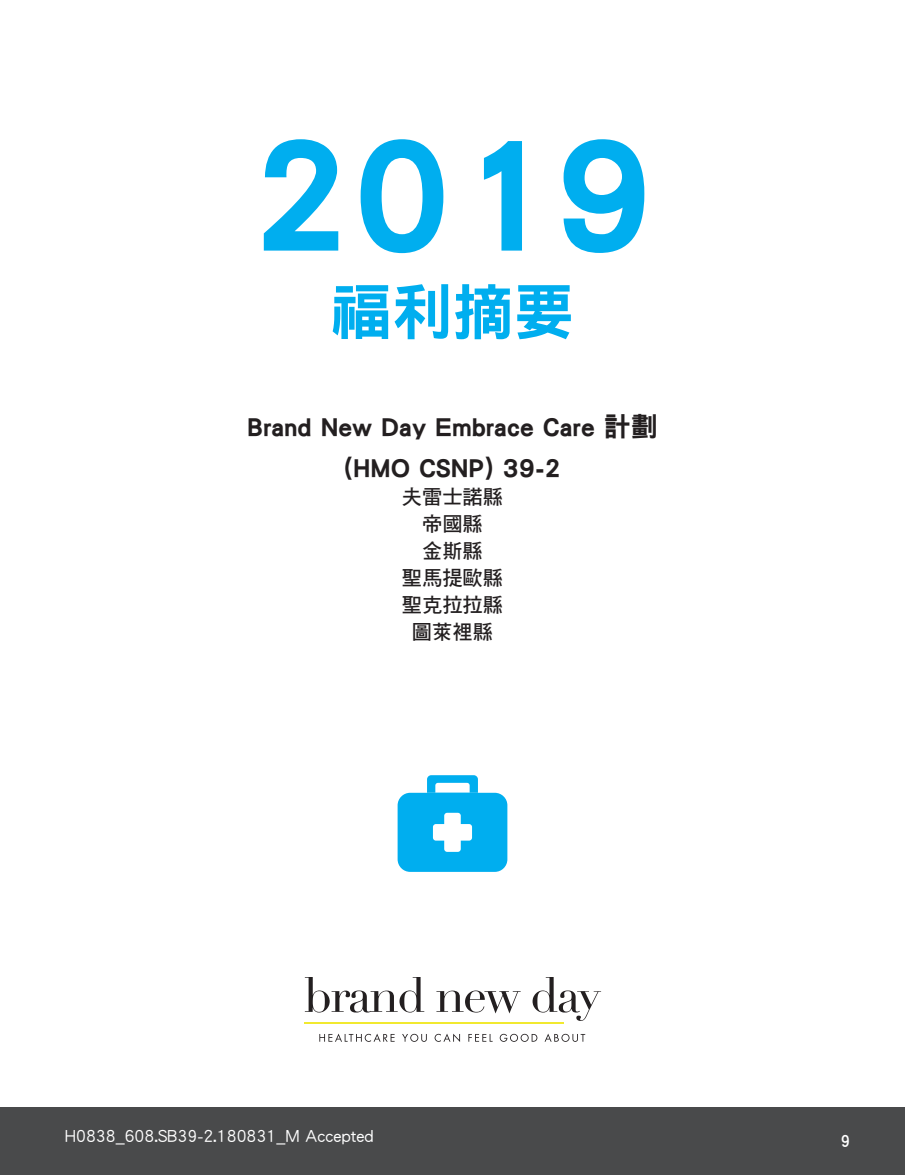
<style>
.page{position:relative;width:905px;height:1175px;background:#fff}
.page>*{position:absolute;margin:0;border:0;box-sizing:border-box;transform-origin:0 0}
.t1{font:165.45px "DF Hei Std W9";color:#00aeef}
.t2{font:60.9px "DF Hei Std W9";color:#00aeef}
.t3{font:27px "DF Hei Std W9";color:#231f20}
.t4{font:20.25px "DF Hei Std W7";color:#231f20}
.t5{font:18px "DF Hei Std W5";color:#fff}
.t6{font:18px "DF Hei Std W7";color:#fff}
</style>
<div class="page">
<div style="left:0;top:1107px;width:904px;height:67px;background:#494a4b"></div>
<svg style="left:397px;top:775px;width:110px;height:97px"></svg>
<svg style="left:305px;top:977px;width:119px;height:35px"></svg>
<svg style="left:436px;top:990px;width:84px;height:23px"></svg>
<svg style="left:532px;top:977px;width:69px;height:43px"></svg>
<hr style="left:304px;top:1022px;width:260px;height:1px;background:#f1e92f">
<svg style="left:319px;top:1033px;width:75px;height:8px"></svg>
<svg style="left:402px;top:1033px;width:25px;height:8px"></svg>
<svg style="left:434px;top:1033px;width:26px;height:9px"></svg>
<svg style="left:468px;top:1034px;width:24px;height:7px"></svg>
<svg style="left:499px;top:1033px;width:38px;height:8px"></svg>
<svg style="left:545px;top:1033px;width:40px;height:8px"></svg>
<p class="t1" style="left:250px;top:101px;width:405px">2019</p>
<p class="t2" style="left:330px;top:279px;width:245px">福利摘要</p>
<p class="t3" style="left:247px;top:412px;width:412px">Brand New Day Embrace Care 計劃</p>
<p class="t3" style="left:344px;top:452px;width:218px">(HMO CSNP) 39-2</p>
<p class="t4" style="left:402px;top:485px;width:103px">夫雷士諾縣</p>
<p class="t4" style="left:422px;top:512px;width:62px">帝國縣</p>
<p class="t4" style="left:422px;top:539px;width:62px">金斯縣</p>
<p class="t4" style="left:402px;top:566px;width:103px">聖馬提歐縣</p>
<p class="t4" style="left:402px;top:593px;width:103px">聖克拉拉縣</p>
<p class="t4" style="left:412px;top:620px;width:82px">圖萊裡縣</p>
<p class="t5" style="left:65px;top:1126px;width:310px">H0838_608.SB39-2.180831_M Accepted</p>
<p class="t6" style="left:840px;top:1130px;width:11px">9</p>
</div>
